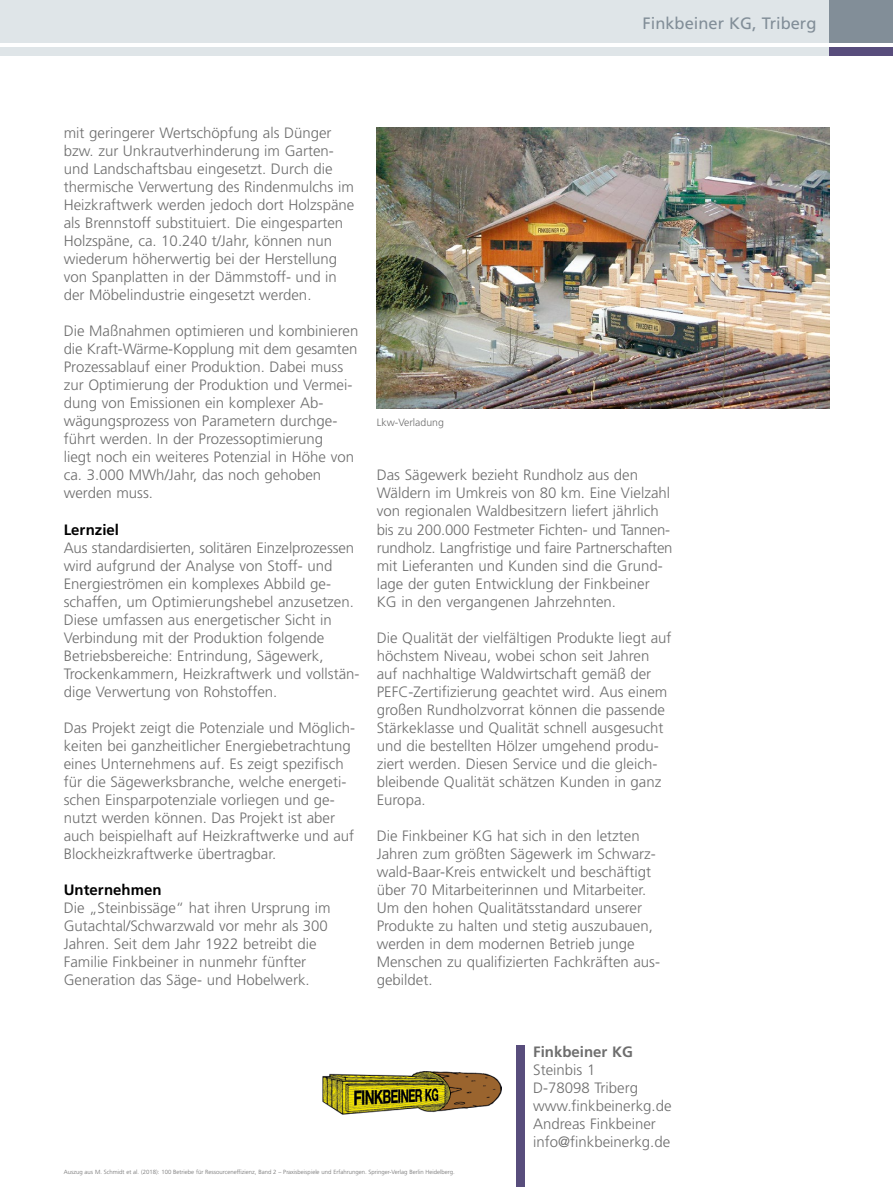
<style>
.page{position:relative;width:893px;height:1187px;background:#fff}
.page>*{position:absolute;margin:0;border:0;box-sizing:border-box;transform-origin:0 0}
.Firmenname_oben_rech{font:16.5px "Frutiger LT Std";color:#828e98}
.Fließtext_100{font:300 15px/18px "Frutiger LT Std";color:#6e6e6e}
.Zwischenhead_100{font:700 15px "Frutiger LT Std";color:#000}
.Fließtext_100-2{font:700 15px "Frutiger LT Std";color:#6e6e6e}
.Bildunterschriften_1{font:300 10.5px "Frutiger LT Std";color:#6e6e6e}
.t1{font:300 6px "Frutiger LT Std";color:#6e6e6e}
</style>
<div class="page">
<img style="left:322px;top:1071px;width:180px;height:43px">
<div style="left:0;top:0;width:829px;height:43px;background:#dfe5e8"></div>
<div style="left:0;top:47px;width:829px;height:8px;background:#dfe5e8"></div>
<div style="left:829px;top:0;width:64px;height:43px;background:#828e98"></div>
<div style="left:829px;top:47px;width:64px;height:8px;background:#584d7c"></div>
<div style="left:516px;top:1045px;width:9px;height:141px;background:#584d7c"></div>
<img style="left:377px;top:128px;width:452px;height:280px">
<p class="Firmenname_oben_rech" style="left:642px;top:14px;width:175px">Finkbeiner KG, Triberg</p>
<p class="Fließtext_100" style="left:64px;top:124px;width:292px">mit geringerer Wertschöpfung als Dünger bzw. zur Unkrautverhinderung im Garten&shy;und Landschaftsbau eingesetzt. Durch die thermische Verwertung des Rindenmulchs im Heizkraftwerk werden jedoch dort Holzspäne als Brennstoff substituiert. Die eingesparten Holzspäne, ca. 10.240 t/Jahr, können nun wiederum höherwertig bei der Herstellung von Spanplatten in der Dämmstoff- und in der Möbelindustrie eingesetzt werden.</p>
<p class="Fließtext_100" style="left:64px;top:322px;width:296px">Die Maßnahmen optimieren und kombinieren die Kraft-Wärme-Kopplung mit dem gesamten Prozessablauf einer Produktion. Dabei muss zur Optimierung der Produktion und Vermei&shy;dung von Emissionen ein komplexer Ab&shy;wägungsprozess von Parametern durchge&shy;führt werden. In der Prozessoptimierung<br>liegt noch ein weiteres Potenzial in Höhe von ca. 3.000 MWh/Jahr, das noch gehoben werden muss.</p>
<p class="Zwischenhead_100" style="left:64px;top:520px;width:57px">Lernziel</p>
<p class="Fließtext_100" style="left:64px;top:538px;width:297px">Aus standardisierten, solitären Einzelprozessen wird aufgrund der Analyse von Stoff- und Energieströmen ein komplexes Abbild ge&shy;schaffen, um Optimierungshebel anzusetzen.<br>Diese umfassen aus energetischer Sicht in Verbindung mit der Produktion folgende Betriebsbereiche: Entrindung, Sägewerk, Trockenkammern, Heizkraftwerk und vollstän&shy;dige Verwertung von Rohstoffen.</p>
<p class="Fließtext_100" style="left:64px;top:718px;width:293px">Das Projekt zeigt die Potenziale und Möglich&shy;keiten bei ganzheitlicher Energiebetrachtung eines Unternehmens auf. Es zeigt spezifisch für die Sägewerksbranche, welche energeti&shy;schen Einsparpotenziale vorliegen und ge&shy;nutzt werden können. Das Projekt ist aber auch beispielhaft auf Heizkraftwerke und auf Blockheizkraftwerke übertragbar.</p>
<p class="Zwischenhead_100" style="left:64px;top:880px;width:99px">Unternehmen</p>
<p class="Fließtext_100" style="left:64px;top:898px;width:268px">Die „Steinbissäge“ hat ihren Ursprung im Gutachtal/Schwarzwald vor mehr als 300<br>Jahren. Seit dem Jahr 1922 betreibt die Familie Finkbeiner in nunmehr fünfter Generation das Säge- und Hobelwerk.</p>
<p class="Bildunterschriften_1" style="left:377px;top:417px;width:69px">Lkw-Verladung</p>
<p class="Fließtext_100" style="left:377px;top:466px;width:297px">Das Sägewerk bezieht Rundholz aus den Wäldern im Umkreis von 80 km. Eine Vielzahl von regionalen Waldbesitzern liefert jährlich bis zu 200.000 Festmeter Fichten- und Tannen&shy;rundholz. Langfristige und faire Partnerschaften mit Lieferanten und Kunden sind die Grund&shy;lage der guten Entwicklung der Finkbeiner KG in den vergangenen Jahrzehnten.</p>
<p class="Fließtext_100" style="left:377px;top:628px;width:296px">Die Qualität der vielfältigen Produkte liegt auf höchstem Niveau, wobei schon seit Jahren auf nachhaltige Waldwirtschaft gemäß der PEFC-Zertifizierung geachtet wird. Aus einem großen Rundholzvorrat können die passende Stärkeklasse und Qualität schnell ausgesucht und die bestellten Hölzer umgehend produ&shy;ziert werden. Diesen Service und die gleich&shy;bleibende Qualität schätzen Kunden in ganz Europa.</p>
<p class="Fließtext_100" style="left:377px;top:826px;width:285px">Die Finkbeiner KG hat sich in den letzten Jahren zum größten Sägewerk im Schwarz&shy;wald-Baar-Kreis entwickelt und beschäftigt über 70 Mitarbeiterinnen und Mitarbeiter.<br>Um den hohen Qualitätsstandard unserer Produkte zu halten und stetig auszubauen, werden in dem modernen Betrieb junge Menschen zu qualifizierten Fachkräften aus&shy;gebildet.</p>
<p class="Fließtext_100-2" style="left:533px;top:1042px;width:101px">Finkbeiner KG</p>
<p class="Fließtext_100" style="left:533px;top:1060px;width:64px">Steinbis 1</p>
<p class="Fließtext_100" style="left:533px;top:1078px;width:106px">D-78098 Triberg</p>
<p class="Fließtext_100" style="left:533px;top:1096px;width:140px">www.finkbeinerkg.de</p>
<p class="Fließtext_100" style="left:533px;top:1114px;width:124px">Andreas Finkbeiner</p>
<p class="Fließtext_100" style="left:533px;top:1132px;width:139px">info@finkbeinerkg.de</p>
<p class="t1" style="left:64px;top:1168px;width:393px">Auszug aus M. Schmidt et al. (2018): 100 Betriebe für Ressourceneffizienz, Band 2 – Praxisbeispiele und Erfahrungen. Springer-Verlag Berlin Heidelberg.</p>
</div>
